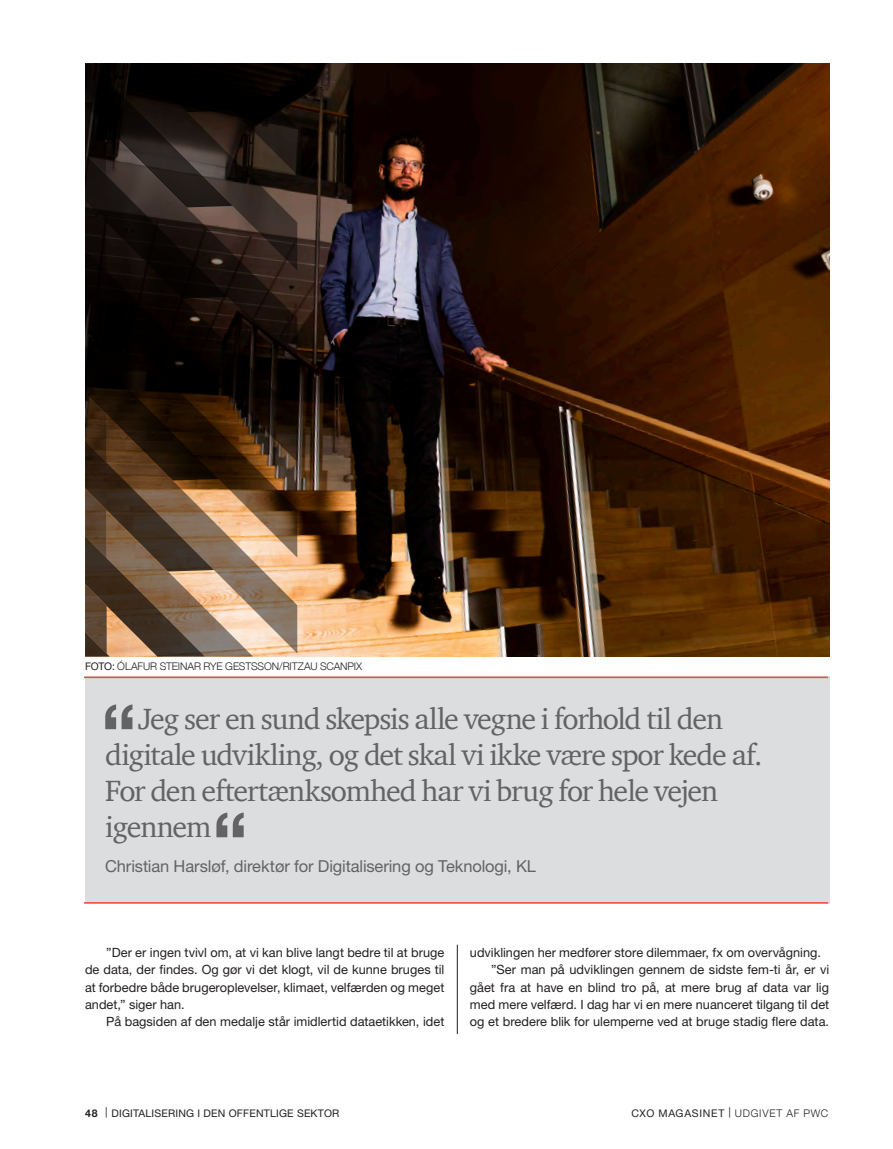
<style>
.page{position:relative;width:893px;height:1149px;background:#fff}
.page>*{position:absolute;margin:0;border:0;box-sizing:border-box;transform-origin:0 0}
.CXO_Rubrik{font:30px/36px "ITC Charter Com";letter-spacing:-.035em;color:#636366}
.CXO_brød_med_indryk{font:16.5px "Helvetica Neue LT Pro";letter-spacing:-.01em;color:#636366}
.CXO_brød_med_indryk-2{font:12.75px/17.2px "Helvetica Neue LT Pro";color:#231f20;text-align:justify}
.CXO_Rubrik-2{font:300 10.5px "Helvetica Neue";letter-spacing:-.005em;color:#231f20}
.t1{font:10.5px "Helvetica Neue LT Pro";letter-spacing:.02em;color:#231f20}
.t2{font:10.5px "Helvetica Neue";letter-spacing:.065em;color:#231f20}
.s1{font-family:"Helvetica Neue LT Pro";font-weight:400}
.s2{font-family:"Helvetica Neue";font-weight:700}
.s3{font-family:"Myriad Pro"}
.s4{font-weight:300}
</style>
<div class="page">
<div style="left:85px;top:676px;width:744px;height:227px;background:#dcdddf"></div>
<hr style="left:84px;top:676px;width:744px;height:2px;background:#ef4b3d">
<hr style="left:84px;top:901px;width:744px;height:2px;background:#ef4b3d">
<svg style="left:105px;top:704px;width:27px;height:25px"></svg>
<svg style="left:216px;top:812px;width:28px;height:25px"></svg>
<img style="left:297px;top:64px;width:532px;height:592px">
<svg style="left:85px;top:64px;width:212px;height:592px;background:#3e2f23"></svg>
<hr style="left:457px;top:944px;width:1px;height:89px;background:#231f20">
<p class="CXO_Rubrik-2" style="left:85px;top:657px;width:279px"><span class="s1">FOTO:</span> ÓLAFUR STEINAR RYE GESTSSON/RITZAU SCANPIX</p>
<p class="CXO_Rubrik" style="left:105px;top:700px;width:659px;text-indent:33px">Jeg ser en sund skepsis alle vegne i forhold til den digitale udvikling, og det skal vi ikke være spor kede af.<br>For den eftertænksomhed har vi brug for hele vejen igennem</p>
<p class="CXO_brød_med_indryk" style="left:105px;top:856px;width:432px">Christian Harsløf, direktør for Digitalisering og Teknologi, KL</p>
<p class="CXO_brød_med_indryk-2" style="left:85px;top:943px;width:361px;text-indent:21px">”Der er ingen tvivl om, at vi kan blive langt bedre til at bruge de data, der findes. Og gør vi det klogt, vil de kunne bruges til at forbedre både brugeroplevelser, klimaet, velfærden og meget andet,” siger han.</p>
<p class="CXO_brød_med_indryk-2" style="left:106px;top:1012px;width:340px">På bagsiden af den medalje står imidlertid dataetikken, idet</p>
<p class="CXO_brød_med_indryk-2" style="left:470px;top:943px;width:352px">udviklingen her medfører store dilemmaer, fx om overvågning.</p>
<p class="CXO_brød_med_indryk-2" style="left:470px;top:960px;width:361px;text-indent:21px">”Ser man på udviklingen gennem de sidste fem-ti år, er vi gået fra at have en blind tro på, at mere brug af data var lig med mere velfærd. I dag har vi en mere nuanceret tilgang til det og et bredere blik for ulemperne ved at bruge stadig flere data.</p>
<p class="t1" style="left:85px;top:1106px;width:256px"><span class="s2">48</span> <span class="s3">|</span> DIGITALISERING I DEN OFFENTLIGE SEKTOR</p>
<p class="t2" style="left:632px;top:1104px;width:198px">CXO MAGASINET <span class="s3">|</span> <span class="s4">UDGIVET AF PWC</span></p>
</div>
